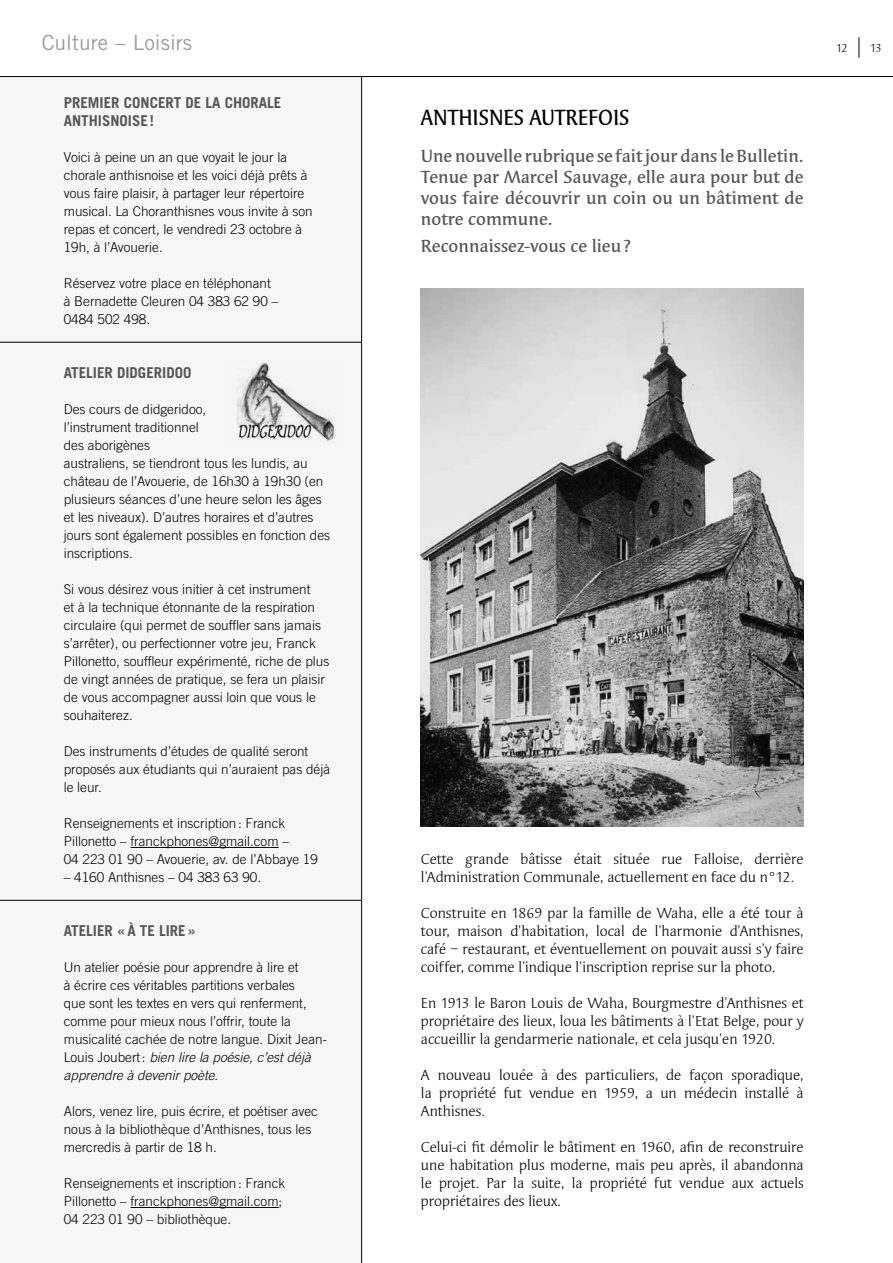
<style>
.page{position:relative;width:893px;height:1263px;background:#fff}
.page>*{position:absolute;margin:0;border:0;box-sizing:border-box;transform-origin:0 0}
.t1{font:500 22.5px "Syndor";color:#000;scale:.9 1}
.t2{font:21px "Trade Gothic";color:#9d9d9c}
.t3{font:500 18px/21px "Syndor";color:#575756;text-align:justify}
.t4{font:15px/18px "Syndor";color:#000;text-align:justify}
.t5{font:700 15px/18px "Trade Gothic";color:#575756}
.t6{font:300 13.5px/18px "Trade Gothic";color:#000}
.t7{font:12px "Syndor";color:#000}
.s1{font-style:italic}
</style>
<div class="page">
<svg style="left:859px;top:37px;width:1px;height:21px"></svg>
<div style="left:0;top:77px;width:361px;height:1186px;background:#f6f6f6"></div>
<hr style="left:0;top:342px;width:361px;height:1px;background:#000">
<hr style="left:131px;top:847px;width:148px;height:1px;background:#000">
<hr style="left:0;top:900px;width:361px;height:1px;background:#000">
<hr style="left:131px;top:1207px;width:148px;height:1px;background:#000">
<img style="left:421px;top:288px;width:383px;height:538px">
<hr style="left:0;top:76px;width:893px;height:1px;background:#000">
<img style="left:236px;top:362px;width:99px;height:80px">
<hr style="left:361px;top:77px;width:1px;height:1186px;background:#000">
<h2 class="t2" style="left:42px;top:30px;width:152px">Culture – Loisirs</h2>
<p class="t7" style="left:836px;top:42px;width:13px">12</p>
<p class="t5" style="left:64px;top:93px;width:219px">PREMIER CONCERT DE LA CHORALE<br>ANTHISNOISE !</p>
<p class="t6" style="left:64px;top:148px;width:251px">Voici à peine un an que voyait le jour la chorale anthisnoise et les voici déjà prêts à vous faire plaisir, à partager leur répertoire musical. La Choranthisnes vous invite à son repas et concert, le vendredi 23 octobre à 19h, à l’Avouerie.</p>
<p class="t6" style="left:64px;top:274px;width:216px">Réservez votre place en téléphonant à Bernadette Cleuren 04 383 62 90 –<br>0484 502 498.</p>
<p class="t5" style="left:64px;top:363px;width:129px">ATELIER DIDGERIDOO</p>
<p class="t6" style="left:64px;top:400px;width:268px">Des cours de didgeridoo,<br>l’instrument traditionnel<br>des aborigènes<br>australiens, se tiendront tous les lundis, au château de l’Avouerie, de 16h30 à 19h30 (en plusieurs séances d’une heure selon les âges et les niveaux). D’autres horaires et d’autres jours sont également possibles en fonction des inscriptions.</p>
<p class="t6" style="left:64px;top:580px;width:267px">Si vous désirez vous initier à cet instrument<br>et à la technique étonnante de la respiration circulaire (qui permet de souffler sans jamais s’arrêter), ou perfectionner votre jeu, Franck Pillonetto, souffleur expérimenté, riche de plus de vingt années de pratique, se fera un plaisir de vous accompagner aussi loin que vous le souhaiterez.</p>
<p class="t6" style="left:64px;top:742px;width:268px">Des instruments d’études de qualité seront proposés aux étudiants qui n’auraient pas déjà le leur.</p>
<p class="t6" style="left:64px;top:814px;width:256px">Renseignements et inscription: Franck<br>Pillonetto – franckphones@gmail.com –<br>04 223 01 90 – Avouerie, av. de l’Abbaye 19</p>
<p class="t6" style="left:64px;top:868px;width:199px">– 4160 Anthisnes – 04 383 63 90.</p>
<p class="t5" style="left:64px;top:921px;width:134px">ATELIER «À TE LIRE»</p>
<p class="t6" style="left:64px;top:958px;width:265px">Un atelier poésie pour apprendre à lire et<br>à écrire ces véritables partitions verbales<br>que sont les textes en vers qui renferment, comme pour mieux nous l’offrir, toute la musicalité cachée de notre langue. Dixit Jean-Louis Joubert: <span class="s1">bien lire la poésie, c’est déjà apprendre à devenir poète</span>.</p>
<p class="t6" style="left:64px;top:1102px;width:256px">Alors, venez lire, puis écrire, et poétiser avec nous à la bibliothèque d’Anthisnes, tous les mercredis à partir de 18 h.</p>
<p class="t6" style="left:64px;top:1174px;width:223px">Renseignements et inscription: Franck<br>Pillonetto – franckphones@gmail.com;<br>04 223 01 90 – bibliothèque.</p>
<h1 class="t1" style="left:421px;top:104px;width:233px">ANTHISNES AUTREFOIS</h1>
<h3 class="t3" style="left:421px;top:146px;width:384px">Une nouvelle rubrique se fait jour dans le Bulletin.<br>Tenue par Marcel Sauvage, elle aura pour but de vous faire découvrir un coin ou un bâtiment de notre commune.</h3>
<h3 class="t3" style="left:421px;top:236px;width:212px">Reconnaissez-vous ce lieu?</h3>
<p class="t4" style="left:421px;top:850px;width:384px">Cette grande bâtisse était située rue Falloise, derrière l’Administration Communale, actuellement en face du n°12.</p>
<p class="t4" style="left:421px;top:904px;width:384px">Construite en 1869 par la famille de Waha, elle a été tour à tour, maison d’habitation, local de l’harmonie d’Anthisnes, café – restaurant, et éventuellement on pouvait aussi s’y faire coiffer, comme l’indique l’inscription reprise sur la photo.</p>
<p class="t4" style="left:421px;top:994px;width:384px">En 1913 le Baron Louis de Waha, Bourgmestre d’Anthisnes et propriétaire des lieux, loua les bâtiments à l’Etat Belge, pour y accueillir la gendarmerie nationale, et cela jusqu’en 1920.</p>
<p class="t4" style="left:421px;top:1066px;width:384px">A nouveau louée à des particuliers, de façon sporadique, la propriété fut vendue en 1959, a un médecin installé à Anthisnes.</p>
<p class="t4" style="left:421px;top:1138px;width:384px">Celui-ci fit démolir le bâtiment en 1960, afin de reconstruire une habitation plus moderne, mais peu après, il abandonna le projet. Par la suite, la propriété fut vendue aux actuels propriétaires des lieux.</p>
<p class="t7" style="left:870px;top:42px;width:13px">13</p>
</div>
